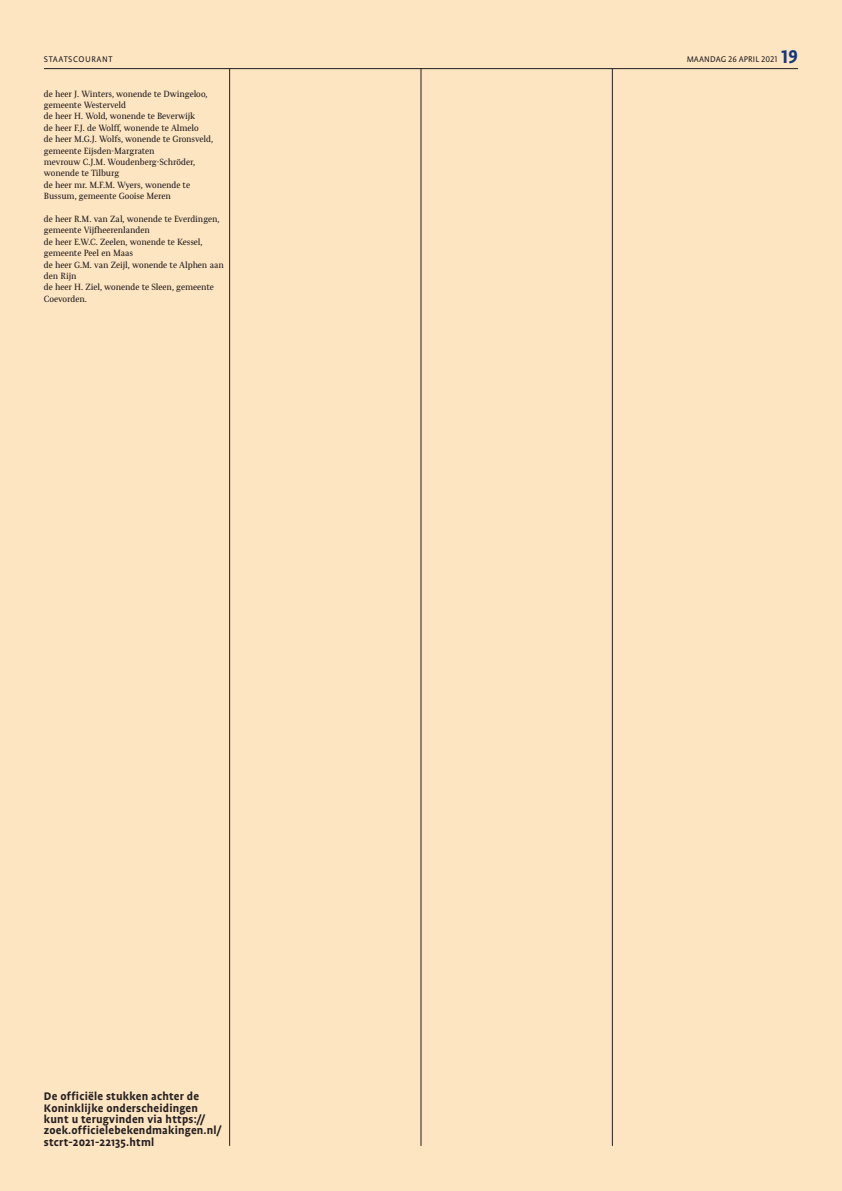
<style>
.page{position:relative;width:842px;height:1191px;background:#fee5c1}
.page>*{position:absolute;margin:0;border:0;box-sizing:border-box;transform-origin:0 0}
.t1{font:700 21px "Profile Pro";color:#13377c}
.t2{font:700 12.5px/11.4px "Profile Pro";letter-spacing:.015em;color:#231f20}
.t3{font:9.4px "Profile Pro";letter-spacing:.01em;color:#231f20}
.t4{font:9.4px "Profile Pro";letter-spacing:.06em;color:#231f20}
.t5{font:8.8px/11.4px "Monda Sdu";color:#231f20}
</style>
<div class="page">
<hr style="left:44px;top:68px;width:754px;height:1px;background:#231f20">
<hr style="left:421px;top:69px;width:1px;height:1076px;background:#231f20">
<hr style="left:612px;top:69px;width:1px;height:1076px;background:#231f20">
<hr style="left:229px;top:69px;width:1px;height:1076px;background:#231f20">
<p class="t4" style="left:44px;top:54px;width:70px">STAATSCOURANT</p>
<p class="t3" style="left:687px;top:54px;width:92px">MAANDAG 26 APRIL 2021</p>
<h1 class="t1" style="left:781px;top:44px;width:18px">19</h1>
<p class="t5" style="left:44px;top:88px;width:171px">de heer J. Winters, wonende te Dwingeloo, gemeente Westerveld<br>de heer H. Wold, wonende te Beverwijk<br>de heer F.J. de Wolff, wonende te Almelo<br>de heer M.G.J. Wolfs, wonende te Gronsveld, gemeente Eijsden-Margraten<br>mevrouw C.J.M. Woudenberg-Schröder, wonende te Tilburg<br>de heer mr. M.F.M. Wyers, wonende te Bussum, gemeente Gooise Meren</p>
<p class="t5" style="left:44px;top:213px;width:181px">de heer R.M. van Zal, wonende te Everdingen, gemeente Vijfheerenlanden<br>de heer E.W.C. Zeelen, wonende te Kessel, gemeente Peel en Maas<br>de heer G.M. van Zeijl, wonende te Alphen aan den Rijn<br>de heer H. Ziel, wonende te Sleen, gemeente<br>Coevorden.</p>
<h2 class="t2" style="left:44px;top:1091px;width:179px">De officiële stukken achter de<br>Koninklijke onderscheidingen kunt u terugvinden via https:// zoek.officielebekendmakingen.nl/ stcrt-2021-22135.html</h2>
</div>
